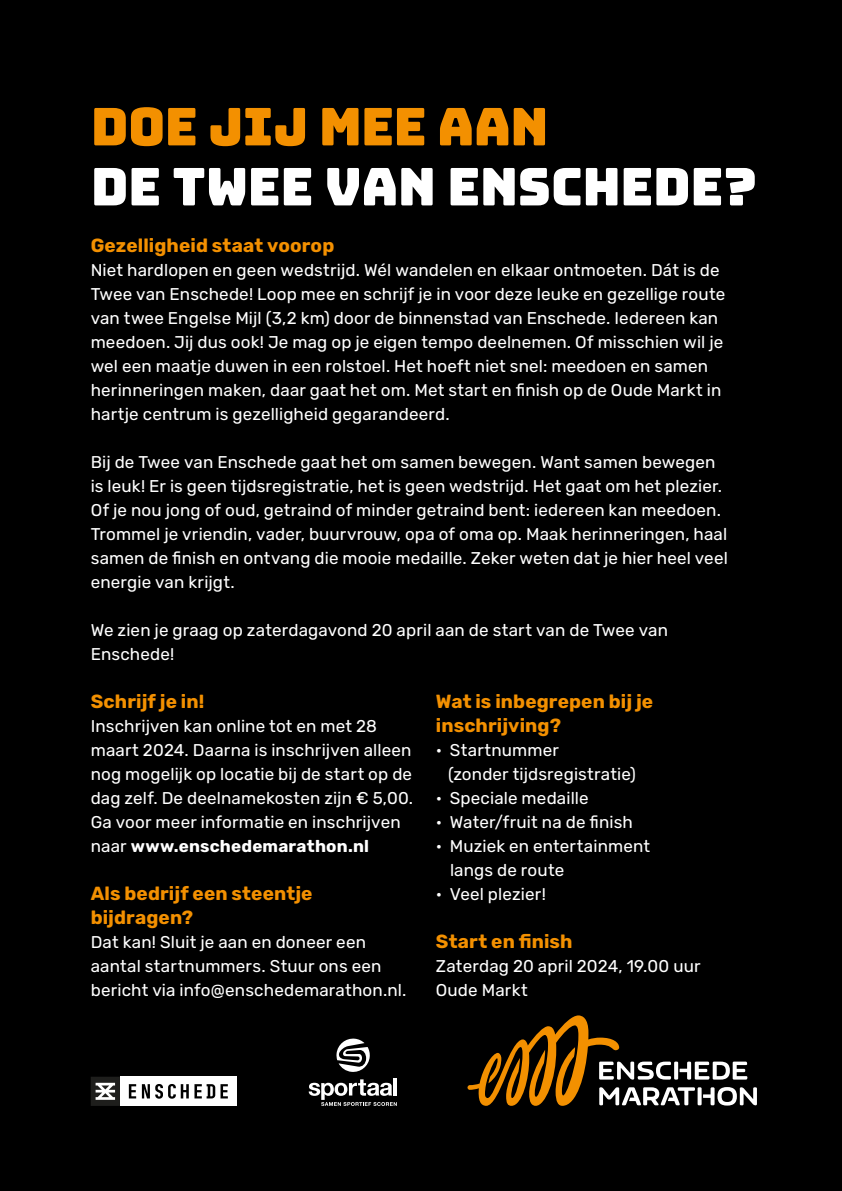
<style>
.page{position:relative;width:842px;height:1191px;background:#000}
.page>*{position:absolute;margin:0;border:0;box-sizing:border-box;transform-origin:0 0}
.t1{font:52px "Bungee";letter-spacing:-.01em;color:#fff}
.t2{font:52px "Bungee";letter-spacing:-.015em;color:#f39000}
.t3{font:700 19px/24px "Rubik";letter-spacing:.005em;color:#f39000}
.t4{font:17px/24px "Rubik";letter-spacing:.01em;color:#fff}
.s1{font-weight:700}
</style>
<div class="page">
<svg style="left:467px;top:1015px;width:290px;height:90px"></svg>
<svg style="left:336px;top:1038px;width:34px;height:34px"></svg>
<hr style="left:393px;top:1078px;width:4px;height:17px;background:#fff">
<svg style="left:309px;top:1079px;width:88px;height:27px"></svg>
<div style="left:120px;top:1076px;width:117px;height:30px;background:#fff"></div>
<svg style="left:91px;top:1077px;width:29px;height:29px"></svg>
<svg style="left:129px;top:1084px;width:7px;height:14px"></svg>
<svg style="left:142px;top:1084px;width:86px;height:14px"></svg>
<h1 class="t2" style="left:91px;top:97px;width:459px">DOE JIJ MEE AAN</h1>
<h1 class="t1" style="left:91px;top:157px;width:668px">DE TWEE VAN ENSCHEDE?</h1>
<p class="t3" style="left:91px;top:233px;width:245px">Gezelligheid staat voorop</p>
<p class="t4" style="left:91px;top:259px;width:636px">Niet hardlopen en geen wedstrijd. Wél wandelen en elkaar ontmoeten. Dát is de Twee van Enschede! Loop mee en schrijf je in voor deze leuke en gezellige route van twee Engelse Mijl (3,2 km) door de binnenstad van Enschede. Iedereen kan meedoen. Jij dus ook! Je mag op je eigen tempo deelnemen. Of misschien wil je wel een maatje duwen in een rolstoel. Het hoeft niet snel: meedoen en samen herinneringen maken, daar gaat het om. Met start en finish op de Oude Markt in hartje centrum is gezelligheid gegarandeerd.</p>
<p class="t4" style="left:91px;top:451px;width:639px">Bij de Twee van Enschede gaat het om samen bewegen. Want samen bewegen is leuk! Er is geen tijdsregistratie, het is geen wedstrijd. Het gaat om het plezier.<br>Of je nou jong of oud, getraind of minder getraind bent: iedereen kan meedoen.<br>Trommel je vriendin, vader, buurvrouw, opa of oma op. Maak herinneringen, haal samen de finish en ontvang die mooie medaille. Zeker weten dat je hier heel veel energie van krijgt.</p>
<p class="t4" style="left:91px;top:619px;width:579px">We zien je graag op zaterdagavond 20 april aan de start van de Twee van<br>Enschede!</p>
<p class="t3" style="left:91px;top:689px;width:115px">Schrijf je in!</p>
<p class="t4" style="left:91px;top:715px;width:324px">Inschrijven kan online tot en met 28 maart 2024. Daarna is inschrijven alleen nog mogelijk op locatie bij de start op de dag zelf. De deelnamekosten zijn € 5,00.<br>Ga voor meer informatie en inschrijven naar <span class="s1">www.enschedemarathon.nl</span></p>
<p class="t3" style="left:91px;top:881px;width:223px">Als bedrijf een steentje bijdragen?</p>
<p class="t4" style="left:91px;top:931px;width:317px">Dat kan! Sluit je aan en doneer een aantal startnummers. Stuur ons een bericht via info@enschedemarathon.nl.</p>
<p class="t3" style="left:436px;top:689px;width:219px">Wat is inbegrepen bij je inschrijving?</p>
<p class="t4" style="left:448px;top:739px;width:189px;text-indent:-12px">• Startnummer<br>(zonder tijdsregistratie)</p>
<p class="t4" style="left:436px;top:787px;width:154px">• Speciale medaille</p>
<p class="t4" style="left:436px;top:811px;width:198px">• Water/fruit na de finish</p>
<p class="t4" style="left:450px;top:835px;width:202px;text-indent:-14px">• Muziek en entertainment langs de route</p>
<p class="t4" style="left:436px;top:883px;width:112px">• Veel plezier!</p>
<p class="t3" style="left:436px;top:929px;width:138px">Start en finish</p>
<p class="t4" style="left:436px;top:955px;width:266px">Zaterdag 20 april 2024, 19.00 uur<br>Oude Markt</p>
</div>
